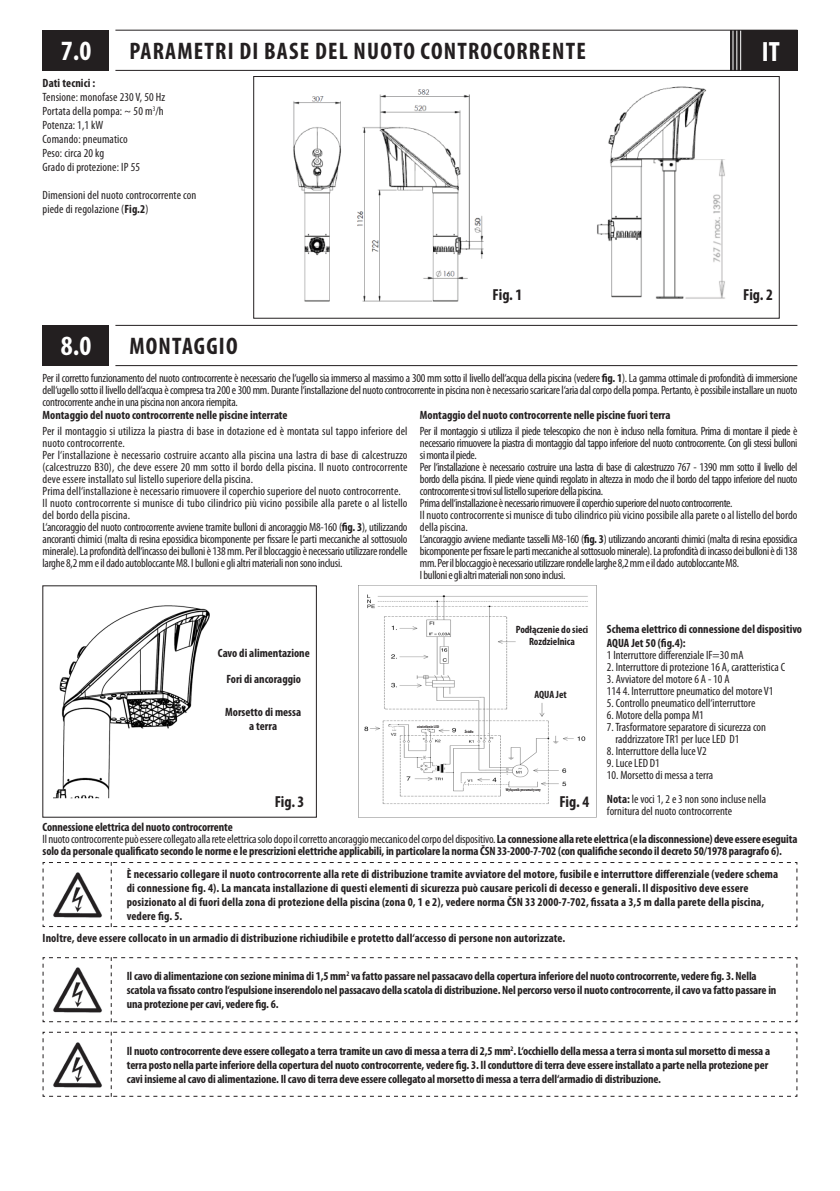
<style>
.page{position:relative;width:840px;height:1191px;background:#fff}
.page>*{position:absolute;margin:0;border:0;box-sizing:border-box;transform-origin:0 0}
.t1{font:700 condensed 28px "Myriad Pro";color:#fff}
.t2{font:700 condensed 24px "Myriad Pro";letter-spacing:.05em;color:#231f20}
.t3{font:700 condensed 16px "Myriad Pro";letter-spacing:-.005em;color:#231f20}
.t4{font:condensed 12px/12px "Myriad Pro";color:#231f20;text-align:justify}
.t5{font:700 condensed 12px/14px "Myriad Pro";letter-spacing:-.01em;color:#231f20}
.t6{font:700 condensed 12px/14px "Myriad Pro";letter-spacing:.01em;color:#231f20}
.t7{font:condensed 12px "Myriad Pro";letter-spacing:-.03em;color:#231f20}
.t8{font:700 condensed 10.6px "Myriad Pro";color:#231f20}
.t9{font:700 condensed 4px "Myriad Pro";color:#231f20}
.s1{font-weight:700}
.s2{font-weight:400}
</style>
<div class="page">
<img style="left:293px;top:86px;width:432px;height:216px">
<div style="left:729px;top:30px;width:68px;height:41px;background:#231f20"></div>
<hr style="left:739px;top:28px;width:1px;height:45px;background:#fff">
<hr style="left:736px;top:28px;width:1px;height:45px;background:#fff">
<hr style="left:732px;top:28px;width:1px;height:45px;background:#fff">
<hr style="left:115px;top:70px;width:682px;height:1px;background:#231f20">
<div style="left:43px;top:30px;width:66px;height:40px;background:#231f20"></div>
<hr style="left:115px;top:30px;width:682px;height:1px;background:#231f20">
<div style="left:43px;top:325px;width:66px;height:40px;background:#231f20"></div>
<hr style="left:115px;top:365px;width:682px;height:1px;background:#231f20">
<hr style="left:115px;top:325px;width:682px;height:1px;background:#231f20">
<svg style="left:43px;top:862px;width:754px;height:65px"></svg>
<svg style="left:43px;top:957px;width:754px;height:65px"></svg>
<svg style="left:43px;top:1031px;width:754px;height:65px"></svg>
<img style="left:51px;top:870px;width:53px;height:48px">
<img style="left:51px;top:966px;width:53px;height:47px">
<img style="left:51px;top:1040px;width:53px;height:48px">
<img style="left:358px;top:585px;width:238px;height:232px">
<div style="left:522px;top:627px;width:59px;height:28px;background:#fff"></div>
<div style="left:521px;top:684px;width:50px;height:18px;background:#fff"></div>
<div style="left:417px;top:722px;width:24px;height:6px;background:#fff"></div>
<div style="left:460px;top:728px;width:17px;height:6px;background:#fff"></div>
<div style="left:509px;top:781px;width:27px;height:5px;background:#fff"></div>
<div style="left:253px;top:76px;width:526px;height:242px;border:1px solid #231f20"></div>
<img style="left:53px;top:605px;width:157px;height:194px">
<p class="t1" style="left:61px;top:35px;width:32px">7.0</p>
<p class="t2" style="left:129px;top:37px;width:457px">PARAMETRI DI BASE DEL NUOTO CONTROCORRENTE</p>
<p class="t6" style="left:43px;top:76px;width:54px">Dati tecnici :</p>
<p class="t4" style="left:43px;top:91px;width:124px">Tensione: monofase 230 V, 50 Hz</p>
<p class="t4" style="left:43px;top:105px;width:123px">Portata della pompa: ~ 50 m<sup>3</sup>/h</p>
<p class="t4" style="left:43px;top:119px;width:62px">Potenza: 1,1 kW</p>
<p class="t4" style="left:43px;top:133px;width:87px">Comando: pneumatico</p>
<p class="t4" style="left:43px;top:147px;width:63px">Peso: circa 20 kg</p>
<p class="t4" style="left:43px;top:161px;width:99px">Grado di protezione: IP 55</p>
<p class="t4" style="left:43px;top:188px;width:155px;line-height:14px">Dimensioni del nuoto controcorrente con piede di regolazione (<span class="s1">Fig.2</span>)</p>
<p class="t1" style="left:61px;top:331px;width:32px">8.0</p>
<p class="t2" style="left:129px;top:332px;width:110px">MONTAGGIO</p>
<h3 class="t3" style="left:492px;top:286px;width:31px">Fig. 1</h3>
<p class="t1" style="left:761px;top:36px;width:19px">IT</p>
<p class="t3" style="left:742px;top:286px;width:31px">Fig. 2</p>
<p class="t4" style="left:43px;top:372px;width:756px">Per il corretto funzionamento del nuoto controcorrente è necessario che l‘ugello sia immerso al massimo a 300 mm sotto il livello dell‘acqua della piscina (vedere <span class="s1">fig. 1</span>). La gamma ottimale di profondità di immersione dell‘ugello sotto il livello dell‘acqua è compresa tra 200 e 300 mm. Durante l‘installazione del nuoto controcorrente in piscina non è necessario scaricare l‘aria dal corpo della pompa. Pertanto, è possibile installare un nuoto controcorrente anche in una piscina non ancora riempita.</p>
<p class="t5" style="left:43px;top:408px;width:246px">Montaggio del nuoto controcorrente nelle piscine interrate</p>
<p class="t5" style="left:420px;top:408px;width:252px">Montaggio del nuoto controcorrente nelle piscine fuori terra</p>
<p class="t4" style="left:43px;top:425px;width:366px">Per il montaggio si utilizza la piastra di base in dotazione ed è montata sul tappo inferiore del nuoto controcorrente.</p>
<p class="t4" style="left:43px;top:449px;width:366px">Per l‘installazione è necessario costruire accanto alla piscina una lastra di base di calcestruzzo (calcestruzzo B30), che deve essere 20 mm sotto il bordo della piscina. Il nuoto controcorrente deve essere installato sul listello superiore della piscina.</p>
<p class="t4" style="left:43px;top:485px;width:359px">Prima dell‘installazione è necessario rimuovere il coperchio superiore del nuoto controcorrente.</p>
<p class="t4" style="left:43px;top:497px;width:366px">Il nuoto controcorrente si munisce di tubo cilindrico più vicino possibile alla parete o al listello del bordo della piscina.</p>
<p class="t4" style="left:43px;top:521px;width:366px">L‘ancoraggio del nuoto controcorrente avviene tramite bulloni di ancoraggio M8-160 (<span class="s1">fig. 3</span>), utilizzando ancoranti chimici (malta di resina epossidica bicomponente per fissare le parti meccaniche al sottosuolo minerale). La profondità dell‘incasso dei bulloni è 138 mm. Per il bloccaggio è necessario utilizzare rondelle larghe 8,2 mm e il dado autobloccante M8. I bulloni e gli altri materiali non sono inclusi.</p>
<p class="t4" style="left:420px;top:425px;width:379px">Per il montaggio si utilizza il piede telescopico che non è incluso nella fornitura. Prima di montare il piede è necessario rimuovere la piastra di montaggio dal tappo inferiore del nuoto controcorrente. Con gli stessi bulloni si monta il piede.</p>
<p class="t4" style="left:420px;top:461px;width:379px">Per l‘installazione è necessario costruire una lastra di base di calcestruzzo 767 - 1390 mm sotto il livello del bordo della piscina. Il piede viene quindi regolato in altezza in modo che il bordo del tappo inferiore del nuoto controcorrente si trovi sul listello superiore della piscina.</p>
<p class="t7" style="left:420px;top:497px;width:314px">Prima dell‘installazione è necessario rimuovere il coperchio superiore del nuoto controcorrente.</p>
<p class="t4" style="left:420px;top:509px;width:379px">Il nuoto controcorrente si munisce di tubo cilindrico più vicino possibile alla parete o al listello del bordo della piscina.</p>
<p class="t4" style="left:420px;top:533px;width:378px">L‘ancoraggio avviene mediante tasselli M8-160 (<span class="s1">fig. 3</span>) utilizzando ancoranti chimici (malta di resina epossidica bicomponente per fissare le parti meccaniche al sottosuolo minerale). La profondità di incasso dei bulloni è di 138 mm. Per il bloccaggio è necessario utilizzare rondelle larghe 8,2 mm e il dado autobloccante M8.</p>
<p class="t7" style="left:420px;top:569px;width:147px">I bulloni e gli altri materiali non sono inclusi.</p>
<p class="t5" style="left:218px;top:646px;width:93px">Cavo di alimentazione</p>
<p class="t5" style="left:226px;top:672px;width:76px">Fori di ancoraggio</p>
<p class="t5" style="left:225px;top:704px;width:77px;text-align:center">Morsetto di messa a terra</p>
<p class="t3" style="left:274px;top:793px;width:31px">Fig. 3</p>
<p class="t9" style="left:417px;top:724px;width:23px">oświetlenie LED</p>
<p class="t9" style="left:464px;top:729px;width:10px">Źródło</p>
<p class="t8" style="left:515px;top:623px;width:74px">Podłączenie do sieci</p>
<p class="t8" style="left:528px;top:636px;width:47px">Rozdzielnica</p>
<p class="t8" style="left:534px;top:688px;width:34px">AQUA Jet</p>
<p class="t9" style="left:505px;top:787px;width:36px">Wyłącznik pneumatyczny</p>
<p class="t3" style="left:559px;top:793px;width:31px">Fig. 4</p>
<p class="t5" style="left:606px;top:622px;width:196px">Schema elettrico di connessione del dispositivo<br>AQUA Jet 50 (fig.4):</p>
<p class="t4" style="left:606px;top:649px;width:138px">1 Interruttore differenziale IF=30 mA</p>
<p class="t4" style="left:606px;top:661px;width:180px">2. Interruttore di protezione 16 A, caratteristica C</p>
<p class="t4" style="left:606px;top:673px;width:124px">3. Avviatore del motore 6 A - 10 A</p>
<p class="t4" style="left:606px;top:685px;width:168px">114 4. Interruttore pneumatico del motore V1</p>
<p class="t4" style="left:606px;top:697px;width:150px">5. Controllo pneumatico dell‘interruttore</p>
<p class="t4" style="left:606px;top:709px;width:98px">6. Motore della pompa M1</p>
<p class="t4" style="left:615px;top:721px;width:152px;text-indent:-8px">7. Trasformatore separatore di sicurezza con raddrizzatore TR1 per luce LED D1</p>
<p class="t4" style="left:606px;top:745px;width:101px">8. Interruttore della luce V2</p>
<p class="t4" style="left:606px;top:757px;width:54px">9. Luce LED D1</p>
<p class="t4" style="left:606px;top:769px;width:108px">10. Morsetto di messa a terra</p>
<p class="t4" style="left:606px;top:793px;width:160px"><span class="s1">Nota:</span> le voci 1, 2 e 3 non sono incluse nella fornitura del nuoto controcorrente</p>
<p class="t5" style="left:43px;top:820px;width:192px">Connessione elettrica del nuoto controcorrente</p>
<p class="t5" style="left:43px;top:833px;width:756px;line-height:12px"><span class="s2">Il nuoto controcorrente può essere collegato alla rete elettrica solo dopo il corretto ancoraggio meccanico del corpo del dispositivo.</span> La connessione alla rete elettrica (e la disconnessione) deve essere eseguita solo da personale qualificato secondo le norme e le prescrizioni elettriche applicabili, in particolare la norma ČSN 33-2000-7-702 (con qualifiche secondo il decreto 50/1978 paragrafo 6).</p>
<p class="t6" style="left:127px;top:867px;width:652px">È necessario collegare il nuoto controcorrente alla rete di distribuzione tramite avviatore del motore, fusibile e interruttore differenziale (vedere schema di connessione fig. 4). La mancata installazione di questi elementi di sicurezza può causare pericoli di decesso e generali. Il dispositivo deve essere posizionato al di fuori della zona di protezione della piscina (zona 0, 1 e 2), vedere norma ČSN 33 2000-7-702, fissata a 3,5 m dalla parete della piscina, vedere fig. 5.</p>
<p class="t6" style="left:43px;top:931px;width:524px">Inoltre, deve essere collocato in un armadio di distribuzione richiudibile e protetto dall‘accesso di persone non autorizzate.</p>
<p class="t5" style="left:127px;top:969px;width:650px">Il cavo di alimentazione con sezione minima di 1,5 mm<sup>2</sup> va fatto passare nel passacavo della copertura inferiore del nuoto controcorrente, vedere fig. 3. Nella scatola va fissato contro l‘espulsione inserendolo nel passacavo della scatola di distribuzione. Nel percorso verso il nuoto controcorrente, il cavo va fatto passare in una protezione per cavi, vedere fig. 6.</p>
<p class="t5" style="left:127px;top:1044px;width:644px">Il nuoto controcorrente deve essere collegato a terra tramite un cavo di messa a terra di 2,5 mm<sup>2</sup>. L‘occhiello della messa a terra si monta sul morsetto di messa a terra posto nella parte inferiore della copertura del nuoto controcorrente, vedere fig. 3. Il conduttore di terra deve essere installato a parte nella protezione per cavi insieme al cavo di alimentazione. Il cavo di terra deve essere collegato al morsetto di messa a terra dell‘armadio di distribuzione.</p>
</div>
